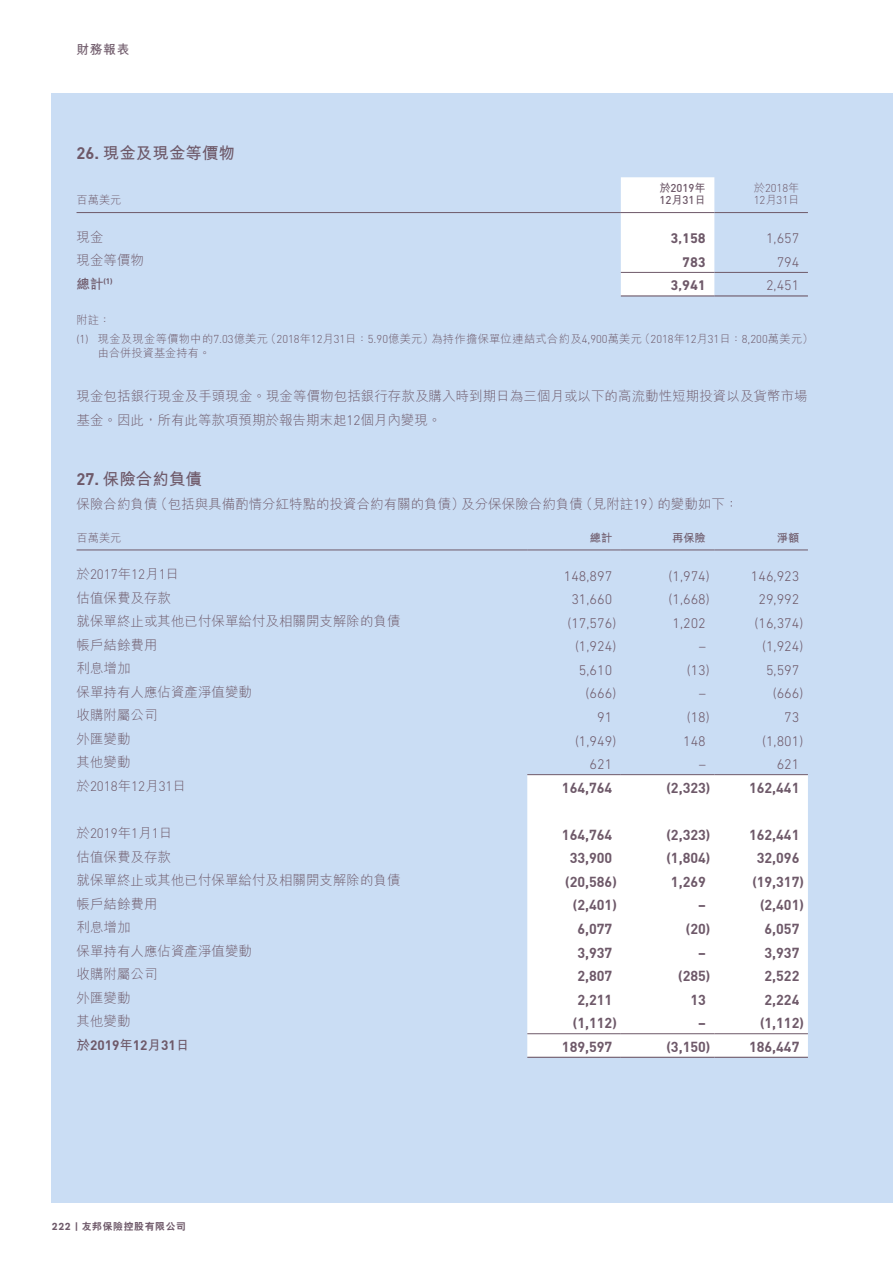
<style>
.page{position:relative;width:893px;height:1263px;background:#fff}
.page>*{position:absolute;margin:0;border:0;box-sizing:border-box;transform-origin:0 0}
.t1{font:700 16.5px "M Hei HK";color:#6e5969}
.t2{font:14.25px "DIN Bold";color:#6e5969}
.t3{font:300 14.25px "DIN Next LT Pro";color:#6e5969}
.t4{font:700 14.25px "DIN Next LT Pro";color:#6e5969}
.t5{font:300 13.5px/24px "M Hei HK";color:#6e5969}
.t6{font:13.5px "DIN Light";color:#6e5969}
.t7{font:13.5px "DIN Bold";color:#6e5969}
.t8{font:700 13.5px "M Hei HK";color:#6e5969}
.t9{font:700 12.75px "M Hei HK";color:#6e5969}
.t10{font:300 11.25px/18.5px "M Hei HK";letter-spacing:.03em;color:#6e5969}
.t11{font:11.25px/12.8px "DIN Medium";color:#6e5969}
.t12{font:11.25px/12.8px "DIN Light";color:#6e5969}
.t13{font:300 11.25px "M Hei HK";color:#6e5969}
.t14{font:700 11.25px "M Hei HK";color:#6e5969}
.t15{font:800 9.75px "C Hei 2 HK";letter-spacing:.075em;color:#6e5969}
.s1{font-family:"DIN Bold";font-weight:400}
.s2{font-family:"M Hei HK";font-weight:700}
.s3{font-family:"M Hei HK";font-weight:300}
.s4{font-family:"DIN Next LT Pro"}
.s5{font-family:"DIN Light";font-weight:400}
.s6{font-family:"DIN Next LT Pro";font-weight:700}
.s7{font-family:"AIA Everest";font-weight:700;font-size:10.5px}
</style>
<div class="page">
<div style="left:51px;top:94px;width:842px;height:1109px;background:#caddf4"></div>
<div style="left:621px;top:177px;width:93px;height:118px;background:#fff"></div>
<hr style="left:77px;top:212px;width:544px;height:1px;background:#6e5969">
<hr style="left:621px;top:212px;width:93px;height:1px;background:#6e5969">
<hr style="left:714px;top:212px;width:94px;height:1px;background:#6e5969">
<hr style="left:621px;top:295px;width:93px;height:1px;background:#6e5969">
<hr style="left:714px;top:295px;width:94px;height:1px;background:#6e5969">
<hr style="left:621px;top:272px;width:93px;height:1px;background:#6e5969">
<hr style="left:714px;top:272px;width:94px;height:1px;background:#6e5969">
<div style="left:527px;top:775px;width:281px;height:282px;background:#fff"></div>
<hr style="left:77px;top:550px;width:450px;height:1px;background:#6e5969">
<hr style="left:527px;top:550px;width:94px;height:1px;background:#6e5969">
<hr style="left:621px;top:550px;width:93px;height:1px;background:#6e5969">
<hr style="left:714px;top:550px;width:94px;height:1px;background:#6e5969">
<hr style="left:527px;top:1033px;width:94px;height:1px;background:#6e5969">
<hr style="left:621px;top:1033px;width:93px;height:1px;background:#6e5969">
<hr style="left:714px;top:1033px;width:94px;height:1px;background:#6e5969">
<hr style="left:527px;top:1057px;width:94px;height:1px;background:#6e5969">
<hr style="left:621px;top:1057px;width:93px;height:1px;background:#6e5969">
<hr style="left:714px;top:1057px;width:94px;height:1px;background:#6e5969">
<hr style="left:527px;top:774px;width:94px;height:1px;background:#6e5969">
<hr style="left:621px;top:774px;width:93px;height:1px;background:#6e5969">
<hr style="left:714px;top:774px;width:94px;height:1px;background:#6e5969">
<p class="t9" style="left:77px;top:40px;width:54px">財務報表</p>
<p class="t1" style="left:77px;top:141px;width:160px"><span class="s1">26.</span> 現金及現金等價物</p>
<p class="t10" style="left:77px;top:191px;width:47px">百萬美元</p>
<p class="t11" style="left:659px;top:181px;width:48px"><span class="s2">於</span>2019<span class="s2">年<br></span>12<span class="s2">月</span>31<span class="s2">日</span></p>
<p class="t12" style="left:754px;top:181px;width:47px"><span class="s3">於</span>2018<span class="s3">年<br></span>12<span class="s3">月</span>31<span class="s3">日</span></p>
<p class="t5" style="left:77px;top:224px;width:29px">現金</p>
<p class="t4" style="left:671px;top:230px;width:37px">3,158</p>
<p class="t3" style="left:766px;top:230px;width:35px">1,657</p>
<p class="t5" style="left:77px;top:248px;width:69px">現金等價物</p>
<p class="t4" style="left:682px;top:254px;width:25px">783</p>
<p class="t3" style="left:777px;top:254px;width:24px">794</p>
<p class="t8" style="left:77px;top:274px;width:38px">總計<sup>(</sup><sup>1</sup><sup>)</sup></p>
<p class="t4" style="left:671px;top:277px;width:37px">3,941</p>
<p class="t3" style="left:766px;top:277px;width:35px">2,451</p>
<p class="t10" style="left:77px;top:311px;width:738px">附註：<br><span class="s4">(</span><span class="s5">1</span><span class="s4">)</span> 現金及現金等價物中的<span class="s5">7.03</span>億美元（<span class="s5">2018</span>年<span class="s5">12</span>月<span class="s5">31</span>日：<span class="s5">5.90</span>億美元）為持作擔保單位連結式合約及<span class="s5">4,900</span>萬美元（<span class="s5">2018</span>年<span class="s5">12</span>月<span class="s5">31</span>日：<span class="s5">8,200</span>萬美元）</p>
<p class="t13" style="left:98px;top:347px;width:114px">由合併投資基金持有。</p>
<p class="t5" style="left:77px;top:384px;width:733px">現金包括銀行現金及手頭現金。現金等價物包括銀行存款及購入時到期日為三個月或以下的高流動性短期投資以及貨幣市場基金。因此，所有此等款項預期於報告期末起<span class="s5">12</span>個月內變現。</p>
<p class="t1" style="left:77px;top:467px;width:127px"><span class="s1">27.</span> 保險合約負債</p>
<p class="t5" style="left:77px;top:492px;width:663px">保險合約負債（包括與具備酌情分紅特點的投資合約有關的負債）及分保保險合約負債（見附註<span class="s5">19</span>）的變動如下：</p>
<p class="t10" style="left:77px;top:528px;width:47px">百萬美元</p>
<p class="t14" style="left:590px;top:529px;width:24px">總計</p>
<p class="t14" style="left:672px;top:529px;width:35px">再保險</p>
<p class="t14" style="left:777px;top:529px;width:24px">淨額</p>
<p class="t6" style="left:77px;top:566px;width:104px"><span class="s3">於</span>2017<span class="s3">年</span>12<span class="s3">月</span>1<span class="s3">日</span></p>
<p class="t3" style="left:564px;top:568px;width:50px">148,897</p>
<p class="t3" style="left:669px;top:568px;width:43px">(1,974)</p>
<p class="t3" style="left:751px;top:568px;width:50px">146,923</p>
<p class="t5" style="left:77px;top:585px;width:96px">估值保費及存款</p>
<p class="t3" style="left:571px;top:591px;width:42px">31,660</p>
<p class="t3" style="left:669px;top:591px;width:43px">(1,668)</p>
<p class="t3" style="left:758px;top:591px;width:42px">29,992</p>
<p class="t5" style="left:77px;top:609px;width:325px">就保單終止或其他已付保單給付及相關開支解除的負債</p>
<p class="t3" style="left:567px;top:615px;width:50px">(17,576)</p>
<p class="t3" style="left:672px;top:615px;width:35px">1,202</p>
<p class="t3" style="left:754px;top:615px;width:50px">(16,374)</p>
<p class="t5" style="left:77px;top:632px;width:83px">帳戶結餘費用</p>
<p class="t3" style="left:575px;top:638px;width:43px">(1,924)</p>
<p class="t3" style="left:699px;top:638px;width:9px">–</p>
<p class="t3" style="left:762px;top:638px;width:43px">(1,924)</p>
<p class="t5" style="left:77px;top:656px;width:56px">利息增加</p>
<p class="t3" style="left:579px;top:662px;width:35px">5,610</p>
<p class="t3" style="left:687px;top:662px;width:25px">(13)</p>
<p class="t3" style="left:766px;top:662px;width:35px">5,597</p>
<p class="t5" style="left:77px;top:680px;width:177px">保單持有人應佔資產淨值變動</p>
<p class="t3" style="left:586px;top:685px;width:32px">(666)</p>
<p class="t3" style="left:699px;top:685px;width:9px">–</p>
<p class="t3" style="left:773px;top:685px;width:32px">(666)</p>
<p class="t5" style="left:77px;top:703px;width:82px">收購附屬公司</p>
<p class="t3" style="left:597px;top:709px;width:17px">91</p>
<p class="t3" style="left:687px;top:709px;width:25px">(18)</p>
<p class="t3" style="left:784px;top:709px;width:17px">73</p>
<p class="t5" style="left:77px;top:727px;width:56px">外匯變動</p>
<p class="t3" style="left:575px;top:732px;width:43px">(1,949)</p>
<p class="t3" style="left:683px;top:732px;width:24px">148</p>
<p class="t3" style="left:762px;top:732px;width:43px">(1,801)</p>
<p class="t5" style="left:77px;top:750px;width:56px">其他變動</p>
<p class="t3" style="left:590px;top:756px;width:24px">621</p>
<p class="t3" style="left:699px;top:756px;width:9px">–</p>
<p class="t3" style="left:777px;top:756px;width:24px">621</p>
<p class="t6" style="left:77px;top:778px;width:111px"><span class="s3">於</span>2018<span class="s3">年</span>12<span class="s3">月</span>31<span class="s3">日</span></p>
<p class="t2" style="left:562px;top:778px;width:52px">164,764</p>
<p class="t2" style="left:666px;top:778px;width:45px"><span class="s6">(</span>2,323<span class="s6">)</span></p>
<p class="t2" style="left:749px;top:778px;width:52px">162,441</p>
<p class="t6" style="left:77px;top:825px;width:97px"><span class="s3">於</span>2019<span class="s3">年</span>1<span class="s3">月</span>1<span class="s3">日</span></p>
<p class="t2" style="left:562px;top:825px;width:52px">164,764</p>
<p class="t2" style="left:666px;top:825px;width:45px"><span class="s6">(</span>2,323<span class="s6">)</span></p>
<p class="t2" style="left:749px;top:825px;width:52px">162,441</p>
<p class="t5" style="left:77px;top:844px;width:96px">估值保費及存款</p>
<p class="t2" style="left:570px;top:849px;width:44px">33,900</p>
<p class="t2" style="left:666px;top:849px;width:45px"><span class="s6">(</span>1,804<span class="s6">)</span></p>
<p class="t2" style="left:757px;top:849px;width:44px">32,096</p>
<p class="t5" style="left:77px;top:868px;width:325px">就保單終止或其他已付保單給付及相關開支解除的負債</p>
<p class="t2" style="left:565px;top:872px;width:53px"><span class="s6">(</span>20,586<span class="s6">)</span></p>
<p class="t2" style="left:671px;top:872px;width:36px">1,269</p>
<p class="t2" style="left:752px;top:872px;width:53px"><span class="s6">(</span>19,317<span class="s6">)</span></p>
<p class="t5" style="left:77px;top:891px;width:83px">帳戶結餘費用</p>
<p class="t2" style="left:573px;top:896px;width:45px"><span class="s6">(</span>2,401<span class="s6">)</span></p>
<p class="t2" style="left:698px;top:896px;width:9px">–</p>
<p class="t2" style="left:760px;top:896px;width:45px"><span class="s6">(</span>2,401<span class="s6">)</span></p>
<p class="t5" style="left:77px;top:915px;width:56px">利息增加</p>
<p class="t2" style="left:577px;top:919px;width:36px">6,077</p>
<p class="t4" style="left:686px;top:921px;width:26px">(<span class="s1">20</span>)</p>
<p class="t2" style="left:764px;top:919px;width:36px">6,057</p>
<p class="t5" style="left:77px;top:939px;width:177px">保單持有人應佔資產淨值變動</p>
<p class="t2" style="left:577px;top:943px;width:36px">3,937</p>
<p class="t2" style="left:698px;top:943px;width:9px">–</p>
<p class="t2" style="left:764px;top:943px;width:36px">3,937</p>
<p class="t5" style="left:77px;top:962px;width:83px">收購附屬公司</p>
<p class="t2" style="left:577px;top:967px;width:36px">2,807</p>
<p class="t2" style="left:678px;top:967px;width:34px"><span class="s6">(</span>285<span class="s6">)</span></p>
<p class="t2" style="left:764px;top:967px;width:36px">2,522</p>
<p class="t5" style="left:77px;top:986px;width:56px">外匯變動</p>
<p class="t2" style="left:577px;top:990px;width:36px">2,211</p>
<p class="t2" style="left:690px;top:990px;width:17px">13</p>
<p class="t2" style="left:764px;top:990px;width:36px">2,224</p>
<p class="t5" style="left:77px;top:1009px;width:56px">其他變動</p>
<p class="t2" style="left:573px;top:1014px;width:45px"><span class="s6">(</span>1,112<span class="s6">)</span></p>
<p class="t2" style="left:698px;top:1014px;width:9px">–</p>
<p class="t2" style="left:760px;top:1014px;width:45px"><span class="s6">(</span>1,112<span class="s6">)</span></p>
<p class="t7" style="left:77px;top:1036px;width:114px"><span class="s2">於</span>2019<span class="s2">年</span>12<span class="s2">月</span>31<span class="s2">日</span></p>
<p class="t2" style="left:562px;top:1037px;width:52px">189,597</p>
<p class="t2" style="left:666px;top:1037px;width:45px"><span class="s6">(</span>3,150<span class="s6">)</span></p>
<p class="t2" style="left:749px;top:1037px;width:52px">186,447</p>
<p class="t15" style="left:52px;top:1220px;width:136px"><span class="s7">222 |</span> 友邦保險控股有限公司</p>
</div>
